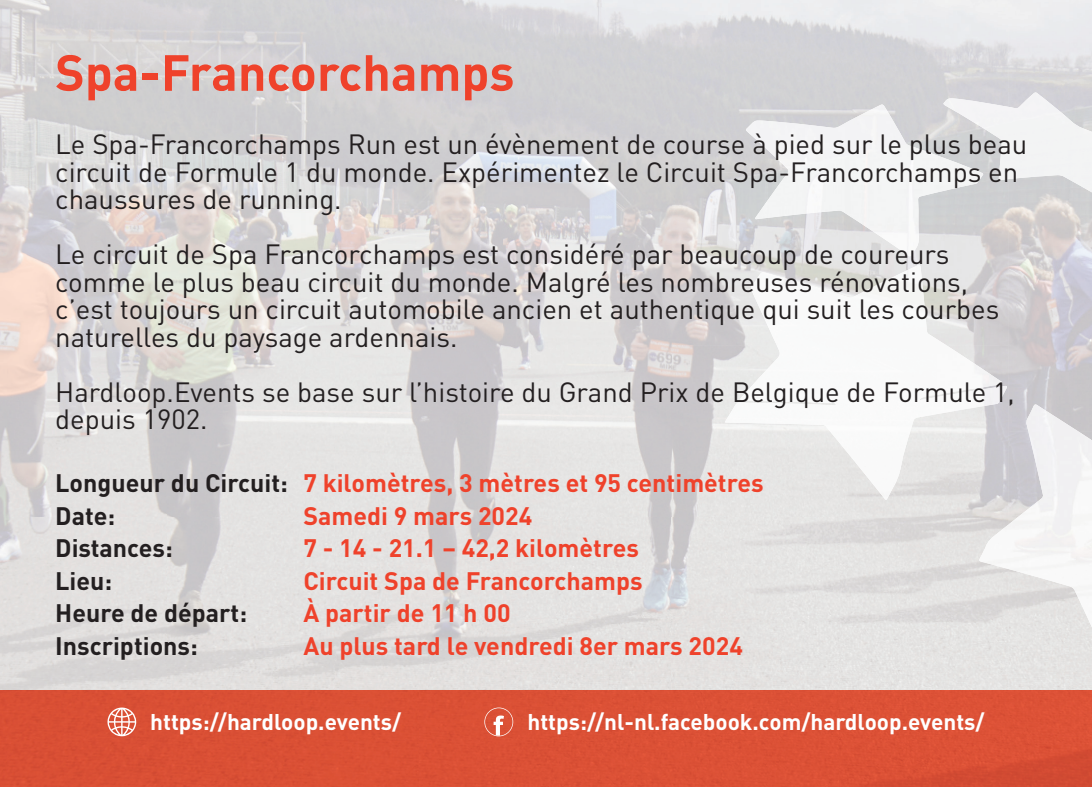
<style>
.page{position:relative;width:1092px;height:787px;background:#fff}
.page>*{position:absolute;margin:0;border:0;box-sizing:border-box;transform-origin:0 0}
.t1{font:700 50px "DIN Pro";color:#ef422b}
.t2{font:27.5px/27.5px "DIN Pro";color:#231f20}
.t3{font:700 25px/32.5px "DIN Pro";color:#ef422b}
.t4{font:700 25px "DIN Pro";color:#231f20}
.t5{font:700 22.5px "DIN Pro";color:#fff}
.s1{color:#231f20}
</style>
<div class="page">
<img style="left:0;top:0;width:1091px;height:787px">
<img style="left:725px;top:265px;width:212px;height:157px">
<img style="left:936px;top:339px;width:71px;height:75px">
<img style="left:725px;top:421px;width:188px;height:79px">
<img style="left:978px;top:404px;width:113px;height:223px">
<img style="left:744px;top:104px;width:239px;height:152px">
<img style="left:942px;top:92px;width:149px;height:100px">
<svg style="left:484px;top:707px;width:29px;height:29px"></svg>
<svg style="left:107px;top:707px;width:29px;height:29px"></svg>
<h1 class="t1" style="left:55px;top:31px;width:460px">Spa-Francorchamps</h1>
<p class="t2" style="left:55px;top:128px;width:973px">Le Spa-Francorchamps Run est un évènement de course à pied sur le plus beau circuit de Formule 1 du monde. Expérimentez le Circuit Spa-Francorchamps en chaussures de running.</p>
<p class="t2" style="left:55px;top:238px;width:945px">Le circuit de Spa Francorchamps est considéré par beaucoup de coureurs comme le plus beau circuit du monde. Malgré les nombreuses rénovations, c’est toujours un circuit automobile ancien et authentique qui suit les courbes naturelles du paysage ardennais.</p>
<p class="t2" style="left:55px;top:375px;width:961px">Hardloop.Events se base sur l’histoire du Grand Prix de Belgique de Formule 1, depuis 1902.</p>
<p class="t3" style="left:55px;top:464px;width:709px"><span class="s1">Longueur du Circuit:</span> 7 kilomètres, 3 mètres et 95 centimètres<br><span class="s1">Date:</span></p>
<p class="t3" style="left:303px;top:496px;width:230px">Samedi 9 mars 2024</p>
<p class="t4" style="left:55px;top:527px;width:119px">Distances:</p>
<p class="t3" style="left:303px;top:529px;width:337px">7 - 14 - 21.1 – 42,2 kilomètres</p>
<p class="t4" style="left:55px;top:560px;width:58px">Lieu:</p>
<p class="t3" style="left:303px;top:561px;width:340px">Circuit Spa de Francorchamps</p>
<p class="t4" style="left:55px;top:592px;width:193px">Heure de départ:</p>
<p class="t3" style="left:303px;top:594px;width:209px">À partir de 11 h 00</p>
<p class="t4" style="left:55px;top:625px;width:144px">Inscriptions:</p>
<p class="t3" style="left:303px;top:626px;width:441px">Au plus tard le vendredi 8er mars 2024</p>
<p class="t5" style="left:150px;top:703px;width:252px">https://hardloop.events/</p>
<p class="t5" style="left:527px;top:703px;width:458px">https://nl-nl.facebook.com/hardloop.events/</p>
</div>
